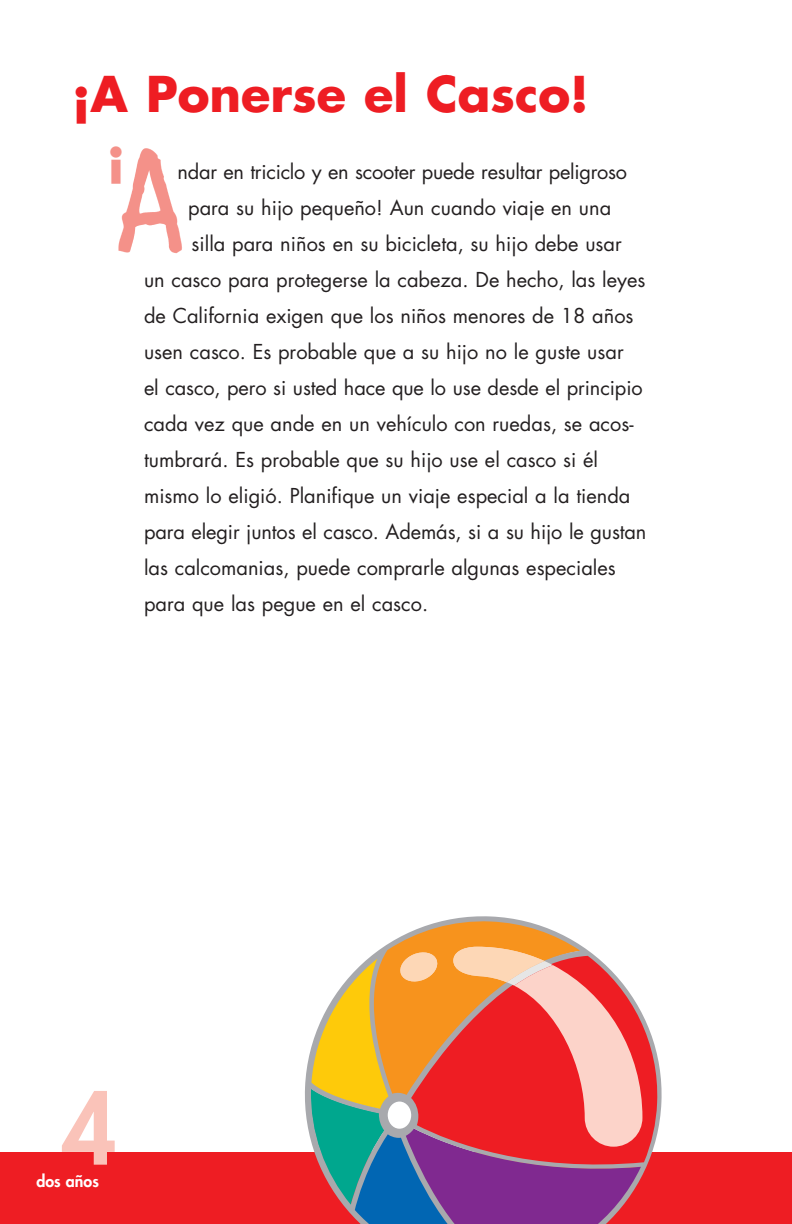
<style>
.page{position:relative;width:792px;height:1224px;background:#fff}
.page>*{position:absolute;margin:0;border:0;box-sizing:border-box;transform-origin:0 0}
.t1{font:800 96px "Futura";color:#fac3b9}
.t2{font:700 48.2px "Futura";color:#f49189}
.t3{font:700 48px "Futura";color:#ee1d23}
.t4{font:20px "Futura";color:#231f20}
.t5{font:800 16px "Futura";color:#fff}
</style>
<div class="page">
<div style="left:0;top:1152px;width:792px;height:72px;background:#ee1d23"></div>
<img style="left:118px;top:148px;width:64px;height:106px">
<svg style="left:305px;top:916px;width:357px;height:260px"></svg>
<svg style="left:309px;top:947px;width:333px;height:277px;background:#c7746a"></svg>
<h3 class="t3" style="left:72px;top:72px;width:518px">¡A Ponerse el Casco!</h3>
<h2 class="t2" style="left:107px;top:132px;width:20px">¡</h2>
<p class="t4" style="left:177px;top:162px;width:451px">ndar en triciclo y en scooter puede resultar peligroso</p>
<p class="t4" style="left:188px;top:198px;width:425px">para su hijo pequeño! Aun cuando viaje en una</p>
<p class="t4" style="left:192px;top:234px;width:432px">silla para niños en su bicicleta, su hijo debe usar</p>
<p class="t4" style="left:144px;top:270px;width:503px">un casco para protegerse la cabeza. De hecho, las leyes</p>
<p class="t4" style="left:144px;top:306px;width:491px">de California exigen que los niños menores de 18 años</p>
<p class="t4" style="left:144px;top:342px;width:481px">usen casco. Es probable que a su hijo no le guste usar</p>
<p class="t4" style="left:144px;top:378px;width:500px">el casco, pero si usted hace que lo use desde el principio</p>
<p class="t4" style="left:144px;top:414px;width:491px">cada vez que ande en un vehículo con ruedas, se acos-</p>
<p class="t4" style="left:144px;top:450px;width:456px">tumbrará. Es probable que su hijo use el casco si él</p>
<p class="t4" style="left:144px;top:486px;width:488px">mismo lo eligió. Planifique un viaje especial a la tienda</p>
<p class="t4" style="left:144px;top:522px;width:504px">para elegir juntos el casco. Además, si a su hijo le gustan</p>
<p class="t4" style="left:144px;top:558px;width:473px">las calcomanias, puede comprarle algunas especiales</p>
<p class="t4" style="left:144px;top:594px;width:286px">para que las pegue en el casco.</p>
<h1 class="t1" style="left:62px;top:1083px;width:57px">4</h1>
<p class="t5" style="left:36px;top:1174px;width:64px">dos años</p>
</div>
